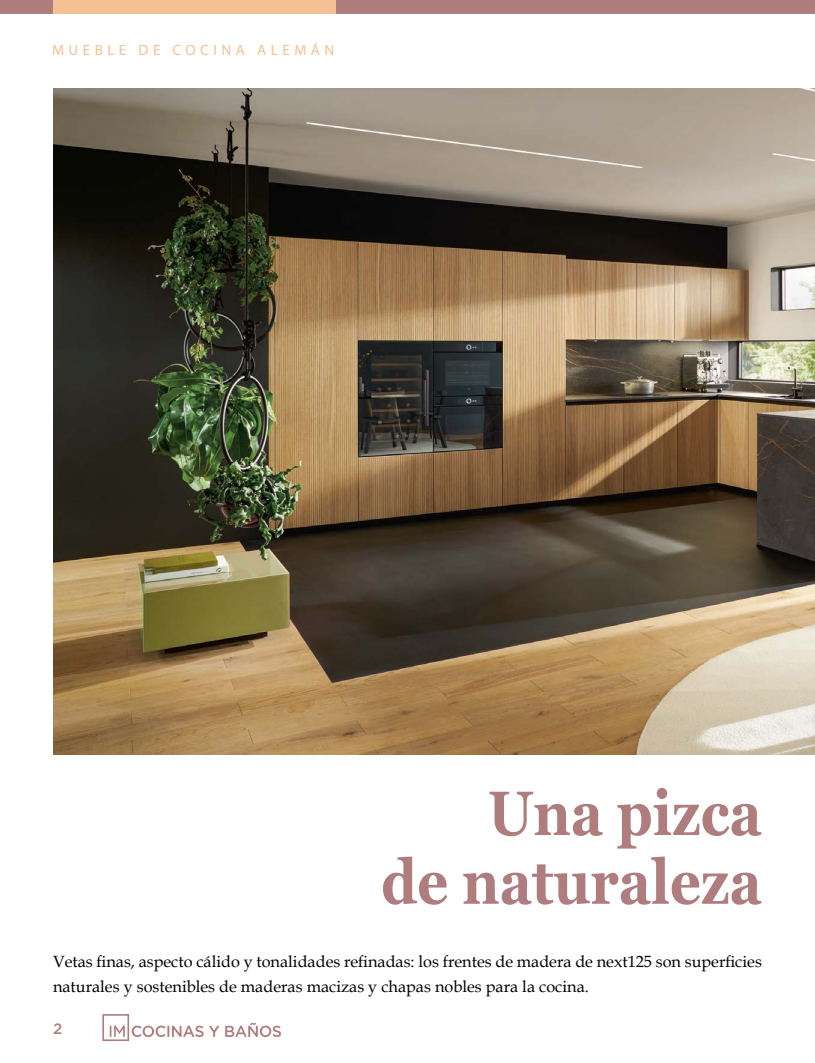
<style>
.page{position:relative;width:815px;height:1063px;background:#fff}
.page>*{position:absolute;margin:0;border:0;box-sizing:border-box;transform-origin:0 0}
.t1{font:700 62.5px/68.8px "Georgia";color:#b07d7e;text-align:right;scale:.87 1}
.t2{font:16.25px/25px "Book Antiqua";color:#000}
.t3{font:15px "Myriad Pro";letter-spacing:.3em;color:#f5c194}
.t4{font:500 15px "Gotham";color:#b07d7e}
</style>
<div class="page">
<div style="left:0;top:0;width:815px;height:14px;background:#b07d7e"></div>
<div style="left:53px;top:0;width:282px;height:14px;background:#f5c194"></div>
<svg style="left:102px;top:1014px;width:117px;height:27px"></svg>
<svg style="left:225px;top:1023px;width:56px;height:14px"></svg>
<img style="left:53px;top:89px;width:762px;height:666px">
<p class="t3" style="left:52px;top:41px;width:284px">MUEBLE DE COCINA ALEMÁN</p>
<h1 class="t1" style="left:381px;top:779px;width:439px">Una pizca<br>de naturaleza</h1>
<p class="t2" style="left:53px;top:948px;width:710px">Vetas finas, aspecto cálido y tonalidades refinadas: los frentes de madera de next125 son superficies naturales y sostenibles de maderas macizas y chapas nobles para la cocina.</p>
<p class="t4" style="left:53px;top:1018px;width:11px">2</p>
</div>
